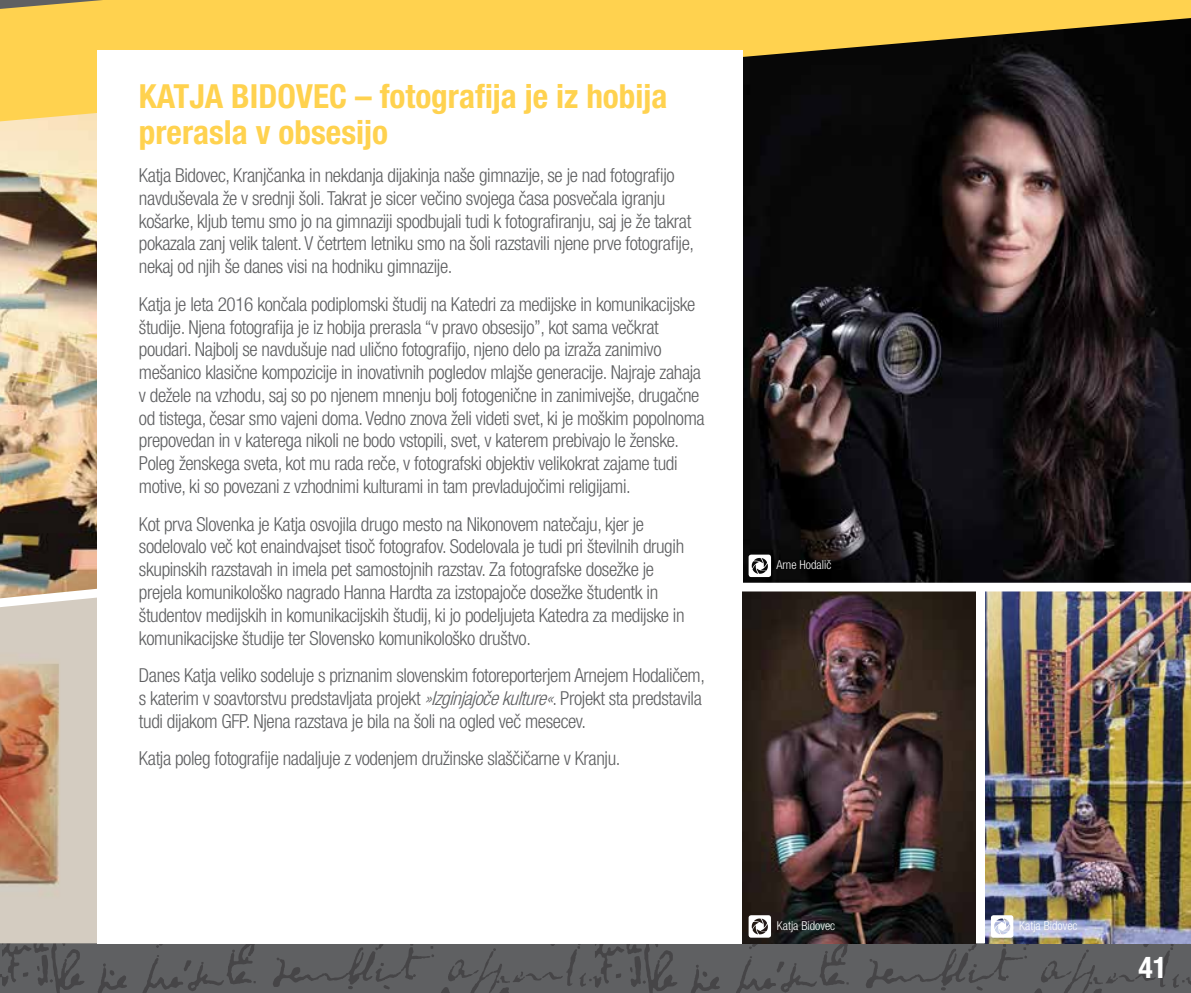
<style>
.page{position:relative;width:1191px;height:993px;background:#fff}
.page>*{position:absolute;margin:0;border:0;box-sizing:border-box;transform-origin:0 0}
.t1{font:700 condensed 33.25px/36.8px "Helvetica Neue LT Pro";color:#ffd24f}
.t2{font:700 condensed 29.75px "Helvetica Neue LT Pro";color:#fff}
.t3{font:300 condensed 19.25px/22.8px "Helvetica Neue LT Pro";letter-spacing:-.02em;color:#5f6062}
.t4{font:300 condensed 12.25px "Helvetica Neue LT Pro";color:#fff}
.s1{font-style:italic}
</style>
<div class="page">
<div style="left:0;top:943px;width:1191px;height:49px;background:#5f6062"></div>
<svg style="left:865px;top:943px;width:326px;height:49px"></svg>
<svg style="left:272px;top:943px;width:585px;height:49px"></svg>
<svg style="left:140px;top:943px;width:124px;height:49px"></svg>
<svg style="left:0;top:943px;width:127px;height:49px"></svg>
<img style="left:743px;top:121px;width:448px;height:461px">
<img style="left:0;top:121px;width:97px;height:457px">
<svg style="left:0;top:0;width:1191px;height:121px;background:#a28636"></svg>
<img style="left:0;top:663px;width:97px;height:280px">
<svg style="left:0;top:578px;width:97px;height:85px;background:#d0c6b9"></svg>
<div style="left:97px;top:50px;width:645px;height:893px;background:#fff"></div>
<svg style="left:748px;top:554px;width:23px;height:23px"></svg>
<img style="left:985px;top:591px;width:206px;height:352px">
<img style="left:742px;top:591px;width:233px;height:352px">
<svg style="left:748px;top:914px;width:23px;height:23px"></svg>
<svg style="left:991px;top:914px;width:22px;height:23px"></svg>
<h1 class="t1" style="left:139px;top:77px;width:530px">KATJA BIDOVEC – fotografija je iz hobija prerasla v obsesijo</h1>
<p class="t3" style="left:139px;top:164px;width:556px">Katja Bidovec, Kranjčanka in nekdanja dijakinja naše gimnazije, se je nad fotografijo navduševala že v srednji šoli. Takrat je sicer večino svojega časa posvečala igranju košarke, kljub temu smo jo na gimnaziji spodbujali tudi k fotografiranju, saj je že takrat pokazala zanj velik talent. V četrtem letniku smo na šoli razstavili njene prve fotografije, nekaj od njih še danes visi na hodniku gimnazije.</p>
<p class="t3" style="left:139px;top:292px;width:567px">Katja je leta 2016 končala podiplomski študij na Katedri za medijske in komunikacijske študije. Njena fotografija je iz hobija prerasla “v pravo obsesijo”, kot sama večkrat poudari. Najbolj se navdušuje nad ulično fotografijo, njeno delo pa izraža zanimivo mešanico klasične kompozicije in inovativnih pogledov mlajše generacije. Najraje zahaja v dežele na vzhodu, saj so po njenem mnenju bolj fotogenične in zanimivejše, drugačne od tistega, česar smo vajeni doma. Vedno znova želi videti svet, ki je moškim popolnoma prepovedan in v katerega nikoli ne bodo vstopili, svet, v katerem prebivajo le ženske.<br>Poleg ženskega sveta, kot mu rada reče, v fotografski objektiv velikokrat zajame tudi motive, ki so povezani z vzhodnimi kulturami in tam prevladujočimi religijami.</p>
<p class="t3" style="left:139px;top:512px;width:547px">Kot prva Slovenka je Katja osvojila drugo mesto na Nikonovem natečaju, kjer je sodelovalo več kot enaindvajset tisoč fotografov. Sodelovala je tudi pri številnih drugih skupinskih razstavah in imela pet samostojnih razstav. Za fotografske dosežke je prejela komunikološko nagrado Hanna Hardta za izstopajoče dosežke študentk in študentov medijskih in komunikacijskih študij, ki jo podeljujeta Katedra za medijske in komunikacijske študije ter Slovensko komunikološko društvo.</p>
<p class="t3" style="left:139px;top:663px;width:567px">Danes Katja veliko sodeluje s priznanim slovenskim fotoreporterjem Arnejem Hodaličem, s katerim v soavtorstvu predstavljata projekt <span class="s1">»Izginjajočekulture«</span>. Projekt sta predstavila tudi dijakom GFP. Njena razstava je bila na šoli na ogled več mesecev.</p>
<p class="t3" style="left:139px;top:746px;width:483px">Katja poleg fotografije nadaljuje z vodenjem družinske slaščičarne v Kranju.</p>
<p class="t4" style="left:776px;top:557px;width:56px">Arne Hodalič</p>
<p class="t4" style="left:777px;top:918px;width:60px">Katja Bidovec</p>
<p class="t4" style="left:1019px;top:918px;width:60px">Katja Bidovec</p>
<h2 class="t2" style="left:1138px;top:949px;width:30px">41</h2>
</div>
